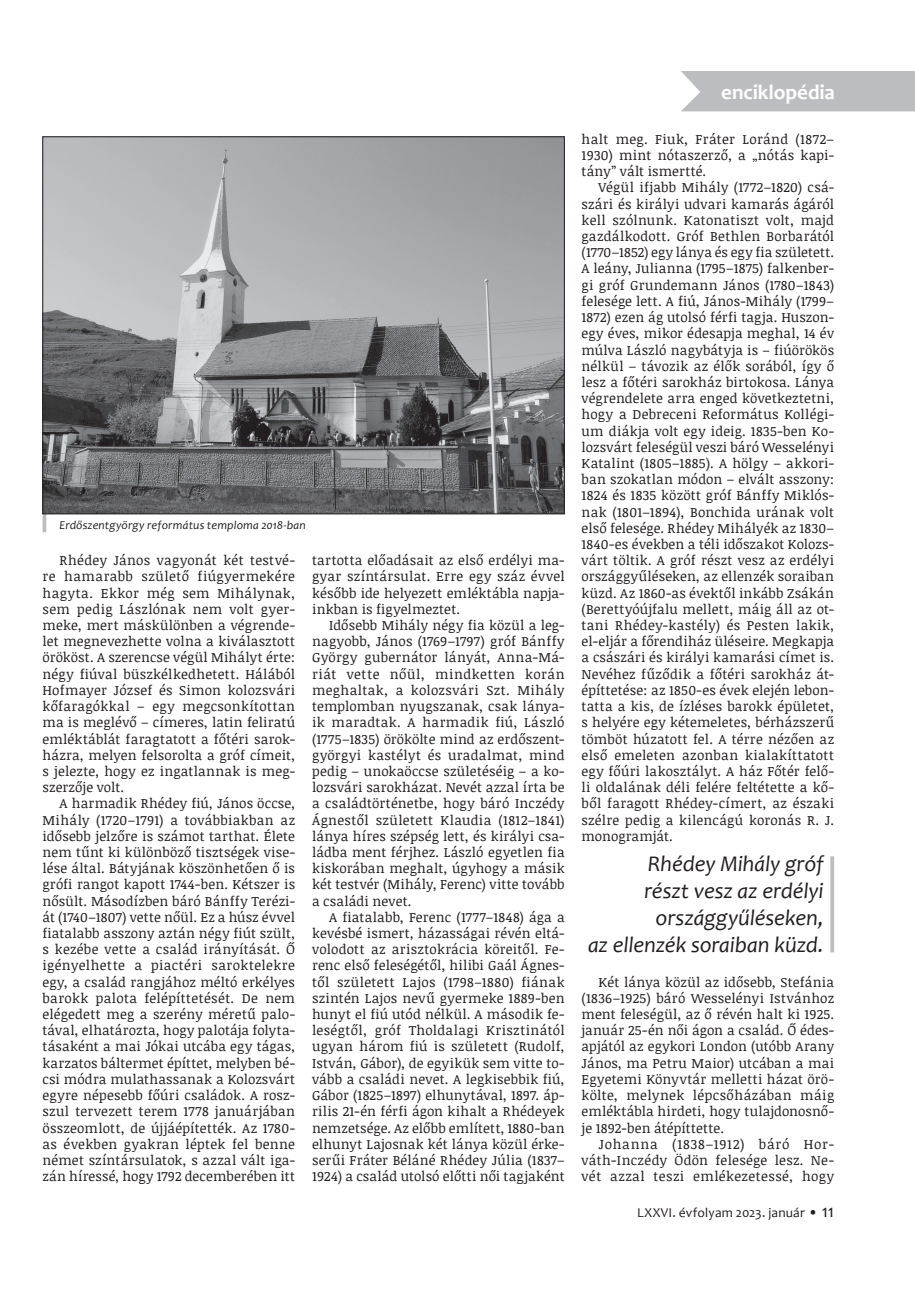
<style>
.page{position:relative;width:915px;height:1306px;background:#fff}
.page>*{position:absolute;margin:0;border:0;box-sizing:border-box;transform-origin:0 0}
.t1{font:italic 22.5px/27px "Candara";letter-spacing:-.005em;color:#231f20;text-align:right}
.t2{font:700 21px "Candara";letter-spacing:-.005em;color:#fff}
.t3{font:13.5px/16.2px "Noticia Text";letter-spacing:.015em;color:#231f20;text-align:justify}
.t4{font:13.5px "Candara";letter-spacing:.01em;color:#231f20}
.t5{font:italic 12px "Candara";letter-spacing:.015em;color:#231f20}
.s1{font-size:15px}
.s2{font-size:18px}
</style>
<div class="page">
<div style="left:681px;top:71px;width:233px;height:40px;background:#bcbdc0"></div>
<hr style="left:830px;top:856px;width:3px;height:96px;background:#bcbdc0">
<hr style="left:43px;top:514px;width:3px;height:18px;background:#bcbdc0">
<img style="left:45px;top:138px;width:517px;height:374px">
<p class="t5" style="left:60px;top:518px;width:247px">Erdőszentgyörgy református temploma 2018-ban</p>
<p class="t3" style="left:43px;top:552px;width:254px;text-indent:17px">Rhédey János vagyonát két testvé&shy;re hamarabb születő fiúgyermekére hagyta. Ekkor még sem Mihálynak, sem pedig Lászlónak nem volt gyer&shy;meke, mert máskülönben a végrende&shy;let megnevezhette volna a kiválasztott örököst. A szerencse végül Mihályt érte: négy fiúval büszkélkedhetett. Hálából Hofmayer József és Simon kolozsvári kőfaragókkal – egy megcsonkítottan ma is meglévő – címeres, latin feliratú emléktáblát faragtatott a főtéri sarok&shy;házra, melyen felsorolta a gróf címeit, s jelezte, hogy ez ingatlannak is meg&shy;szerzője volt.</p>
<p class="t3" style="left:43px;top:795px;width:254px;text-indent:17px">A harmadik Rhédey fiú, János öccse, Mihály (1720–1791) a továbbiakban az idősebb jelzőre is számot tarthat. Élete nem tűnt ki különböző tisztségek vise&shy;lése által. Bátyjának köszönhetően ő is grófi rangot kapott 1744-ben. Kétszer is nősült. Másodízben báró Bánffy Terézi&shy;át (1740–1807) vette nőül. Ez a húsz évvel fiatalabb asszony aztán négy fiút szült, s kezébe vette a család irányítását. Ő igényelhette a piactéri saroktelekre egy, a család rangjához méltó erkélyes barokk palota felépíttetését. De nem elégedett meg a szerény méretű palo&shy;tával, elhatározta, hogy palotája folyta&shy;tásaként a mai Jókai utcába egy tágas, karzatos báltermet építtet, melyben bé&shy;csi módra mulathassanak a Kolozsvárt egyre népesebb főúri családok. A ros - szul tervezett terem 1778 januárjában összeomlott, de újjáépítették. Az 1780- as években gyakran léptek fel benne német színtársulatok, s azzal vált iga&shy;zán híressé, hogy 1792 decemberében itt</p>
<p class="t3" style="left:312px;top:552px;width:254px">tartotta előadásait az első erdélyi ma&shy;gyar színtársulat. Erre egy száz évvel később ide helyezett emléktábla napja&shy;inkban is figyelmeztet.</p>
<p class="t3" style="left:312px;top:616px;width:254px;text-indent:17px">Idősebb Mihály négy fia közül a leg&shy;nagyobb, János (1769–1797) gróf Bánffy György gubernátor lányát, Anna-Má&shy;riát vette nőül, mindketten korán meghaltak, a kolozsvári Szt. Mihály templomban nyugszanak, csak lánya&shy;ik maradtak. A harmadik fiú, László (1775–1835) örökölte mind az erdőszent&shy;györgyi kastélyt és uradalmat, mind pedig – unokaöccse születéséig – a ko&shy;lozsvári sarokházat. Nevét azzal írta be a családtörténetbe, hogy báró Inczédy Ágnestől született Klaudia (1812–1841) lánya híres szépség lett, és királyi csa&shy;ládba ment férjhez. László egyetlen fia kiskorában meghalt, úgyhogy a másik két testvér (Mihály, Ferenc) vitte tovább a családi nevet.</p>
<p class="t3" style="left:312px;top:908px;width:254px;text-indent:17px">A fiatalabb, Ferenc (1777–1848) ága a kevésbé ismert, házasságai révén eltá&shy;volodott az arisztokrácia köreitől. Fe&shy;renc első feleségétől, hilibi Gaál Ágnes&shy;től született Lajos (1798–1880) fiának szintén Lajos nevű gyermeke 1889-ben hunyt el fiú utód nélkül. A második fe&shy;leségtől, gróf Tholdalagi Krisztinától ugyan három fiú is született (Rudolf, István, Gábor), de egyikük sem vitte to&shy;vább a családi nevet. A legkisebbik fiú, Gábor (1825–1897) elhunytával, 1897. áp&shy;rilis 21-én férfi ágon kihalt a Rhédeyek nemzetsége. Az előbb említett, 1880-ban elhunyt Lajosnak két lánya közül érke&shy;serűi Fráter Béláné Rhédey Júlia (1837– 1924) a család utolsó előtti női tagjaként</p>
<h2 class="t2" style="left:721px;top:79px;width:115px">enciklopédia</h2>
<p class="t3" style="left:581px;top:130px;width:254px">halt meg. Fiuk, Fráter Loránd (1872– 1930) mint nótaszerző, a „nótás kapi&shy;tány” vált ismertté.</p>
<p class="t3" style="left:581px;top:179px;width:254px;text-indent:17px">Végül ifjabb Mihály (1772–1820) csá&shy;szári és királyi udvari kamarás ágáról kell szólnunk. Katonatiszt volt, majd gazdálkodott. Gróf Bethlen Borbarától (1770–1852) egy lánya és egy fia született.<br>A leány, Julianna (1795–1875) falkenber&shy;gi gróf Grundemann János (1780–1843) felesége lett. A fiú, János-Mihály (1799– 1872) ezen ág utolsó férfi tagja. Huszon&shy;egy éves, mikor édesapja meghal, 14 év múlva László nagybátyja is – fiúörökös nélkül – távozik az élők sorából, így ő lesz a főtéri sarokház birtokosa. Lánya végrendelete arra enged következtetni, hogy a Debreceni Református Kollégi&shy;um diákja volt egy ideig. 1835-ben Ko&shy;lozsvárt feleségül veszi báró Wesselényi Katalint (1805–1885). A hölgy – akkori&shy;ban szokatlan módon – elvált asszony:<br>1824 és 1835 között gróf Bánffy Miklós&shy;nak (1801–1894), Bonchida urának volt első felesége. Rhédey Mihályék az 1830– 1840-es években a téli időszakot Kolozs&shy;várt töltik. A gróf részt vesz az erdélyi országgyűléseken, az ellenzék soraiban küzd. Az 1860-as évektől inkább Zsákán (Berettyóújfalu mellett, máig áll az ot&shy;tani Rhédey-kastély) és Pesten lakik, el-eljár a főrendiház üléseire. Megkapja a császári és királyi kamarási címet is.<br>Nevéhez fűződik a főtéri sarokház át&shy;építtetése: az 1850-es évek elején lebon&shy;tatta a kis, de ízléses barokk épületet, s helyére egy kétemeletes, bérházszerű tömböt húzatott fel. A térre nézően az első emeleten azonban kialakíttatott egy főúri lakosztályt. A ház Főtér felő&shy;li oldalának déli felére feltétette a kő&shy;ből faragott Rhédey-címert, az északi szélre pedig a kilencágú koronás R. J. monogramját.</p>
<h1 class="t1" style="left:587px;top:850px;width:237px">Rhédey Mihály gróf<br>részt vesz az erdélyi országgyűléseken,<br>az ellenzék soraiban küzd.</h1>
<p class="t3" style="left:581px;top:973px;width:254px;text-indent:17px">Két lánya közül az idősebb, Stefánia (1836–1925) báró Wesselényi Istvánhoz ment feleségül, az ő révén halt ki 1925. január 25-én női ágon a család. Ő édes&shy;apjától az egykori London (utóbb Arany János, ma Petru Maior) utcában a mai Egyetemi Könyvtár melletti házat örö&shy;költe, melynek lépcsőházában máig emléktábla hirdeti, hogy tulajdonosnő&shy;je 1892-ben átépíttette.</p>
<p class="t3" style="left:581px;top:1135px;width:254px;text-indent:17px">Johanna (1838–1912) báró Hor&shy;váth-Inczédy Ödön felesége lesz. Ne&shy;vét azzal teszi emlékezetessé, hogy</p>
<p class="t4" style="left:637px;top:1204px;width:198px">LXXVI. évfolyam 2023. január <span class="s1">•</span> <span class="s2">11</span></p>
</div>
